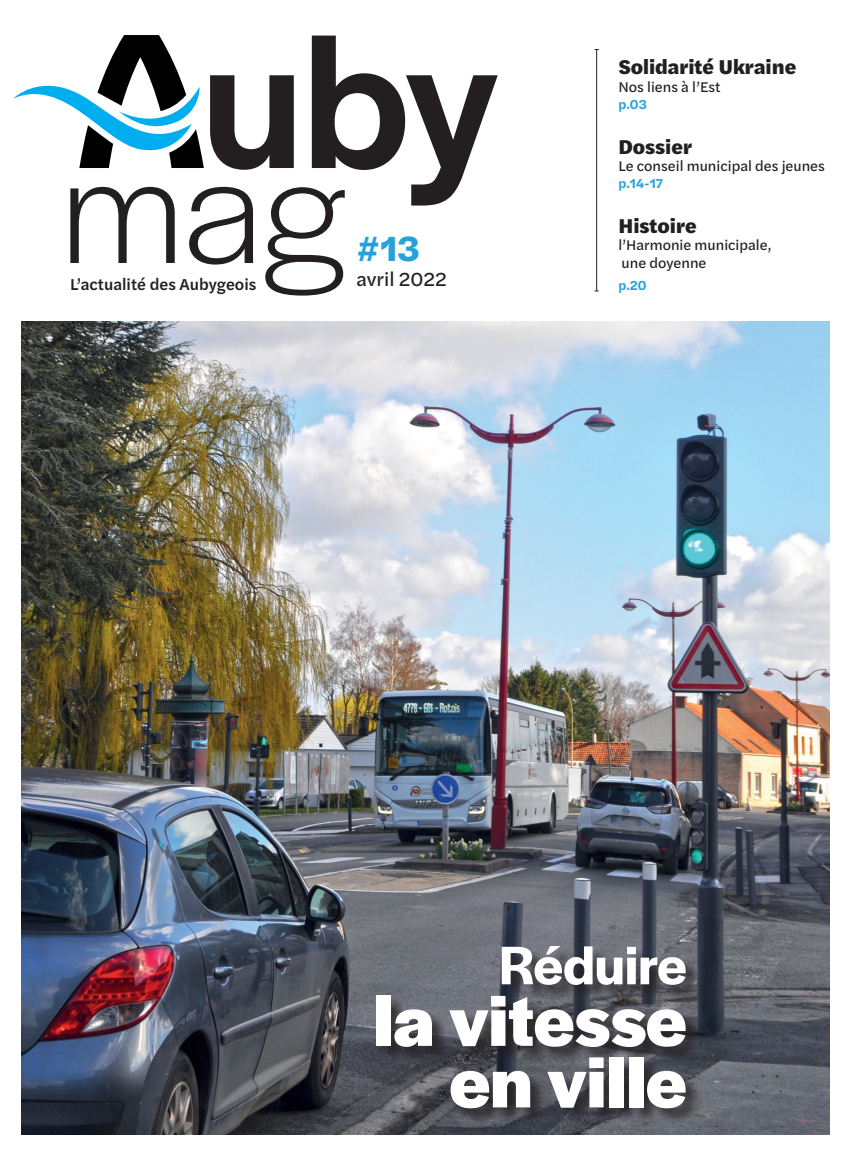
<style>
.page{position:relative;width:851px;height:1149px;background:#fff}
.page>*{position:absolute;margin:0;border:0;box-sizing:border-box;transform-origin:0 0}
.GD_TITRE{font:500 196.35px "Halyard Display";color:#231f20}
.TITRE_LIGHT{font:300 157.8px "Halyard Display";color:#231f20;scale:1.06 1}
.t1{font:700 75.3px/61.5px "Halyard Display";color:#fff;text-align:right}
.t2{font:600 56.55px "Halyard Display";color:#fff}
.TEXTE{font:700 36.3px "Halyard Text";color:#26a2db}
.TITRE{font:900 20.7px "Halyard Text";color:#231f20}
.TEXTE-2{font:19.8px "Halyard Text";color:#231f20}
.TEXTE-3{font:500 16.5px "Halyard Text";color:#231f20}
.TEXTE-4{font:14.7px/17.2px "Halyard Text";color:#231f20}
.TEXTE-5{font:600 13.5px "Halyard Text";color:#26a2db}
.s1{font-size:154.5px}
</style>
<div class="page">
<hr style="left:596px;top:49px;width:1px;height:242px;background:#231f20">
<svg style="left:13px;top:35px;width:191px;height:133px"></svg>
<img style="left:21px;top:321px;width:808px;height:812px">
<div style="left:377px;top:946px;width:325px;height:179px;background:#231f20;opacity:.75"></div>
<p class="GD_TITRE" style="left:202px;top:-37px;width:296px">uby</p>
<p class="TITRE_LIGHT" style="left:60px;top:100px;width:271px">ma<span class="s1">g</span></p>
<p class="TEXTE" style="left:356px;top:221px;width:65px">#13</p>
<p class="TEXTE-3" style="left:70px;top:272px;width:188px">L’actualité des Aubygeois</p>
<p class="TEXTE-2" style="left:356px;top:265px;width:92px">avril 2022</p>
<p class="TITRE" style="left:618px;top:51px;width:179px">Solidarité Ukraine</p>
<p class="TEXTE-4" style="left:618px;top:77px;width:104px">Nos liens à l’Est</p>
<p class="TEXTE-5" style="left:618px;top:94px;width:30px">p.03</p>
<p class="TITRE" style="left:618px;top:130px;width:75px">Dossier</p>
<p class="TEXTE-4" style="left:618px;top:156px;width:208px">Le conseil municipal des jeunes</p>
<p class="TEXTE-5" style="left:618px;top:173px;width:46px">p.14-17</p>
<p class="TITRE" style="left:618px;top:210px;width:80px">Histoire</p>
<p class="TEXTE-4" style="left:618px;top:236px;width:154px">l’Harmonie municipale, une doyenne</p>
<p class="TEXTE-5" style="left:618px;top:275px;width:30px">p.20</p>
<p class="t2" style="left:499px;top:924px;width:189px">Réduire</p>
<p class="t1" style="left:373px;top:985px;width:315px">la vitesse en ville</p>
</div>
